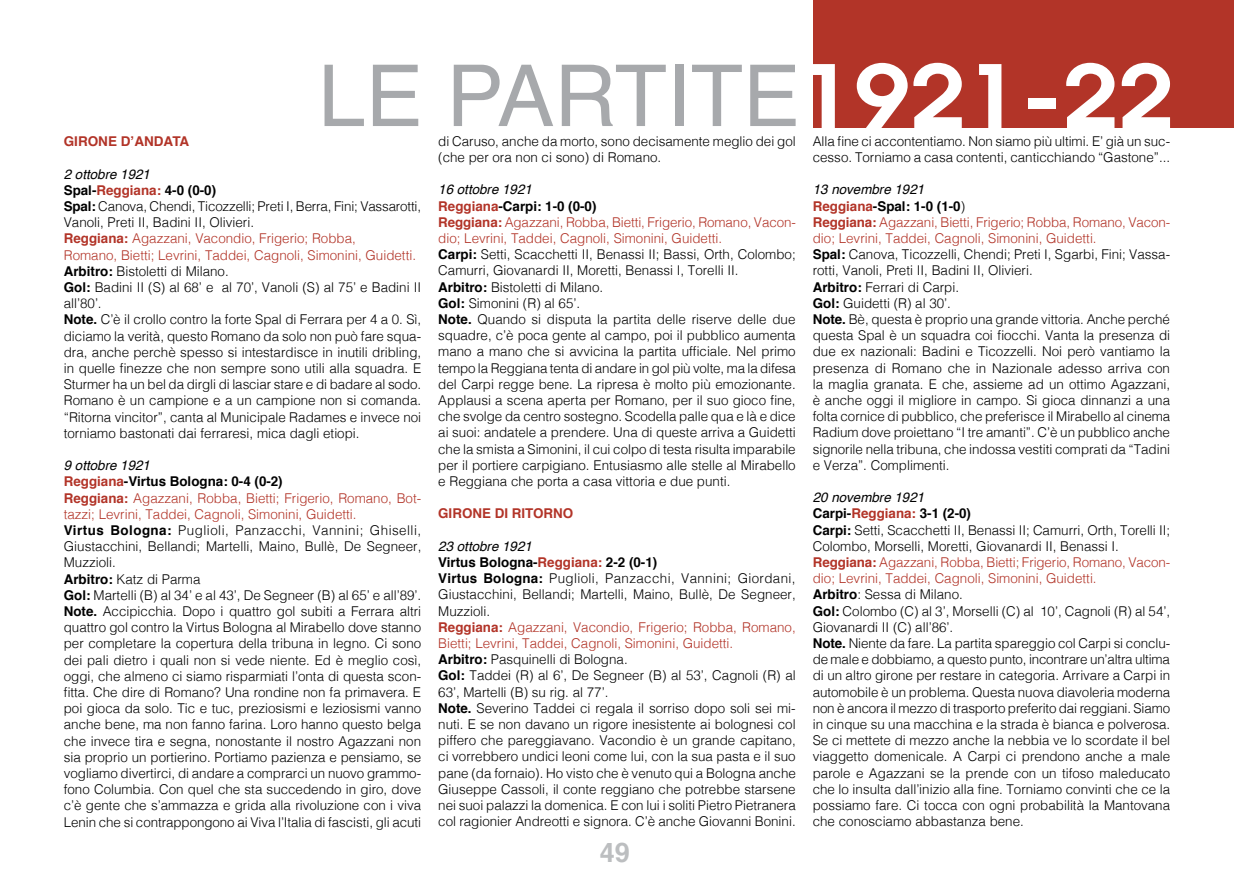
<style>
.page{position:relative;width:1234px;height:893px;background:#fff}
.page>*{position:absolute;margin:0;border:0;box-sizing:border-box;transform-origin:0 0}
.t1{font:85.5px "Helvetica";color:#a7a9ac}
.t2{font:700 27px "Helvetica";color:#bcbec0}
.t3{font:300 13.5px/16.2px "Helvetica";color:#000}
.t4{font:700 13.5px "Helvetica";color:#b23428}
.s1{font-family:"Avant Garde";font-weight:600;font-size:86.55px;color:#fff}
.s2{font-weight:400;font-style:italic}
.s3{font-weight:700}
.s4{font-weight:700;color:#b23428}
.s5{color:#b23428}
</style>
<div class="page">
<div style="left:812px;top:0;width:421px;height:128px;background:#b23428"></div>
<h1 class="t1" style="left:318px;top:30px;width:857px">LE PARTITE<span class="s1">1921-22</span></h1>
<p class="t4" style="left:64px;top:131px;width:91px">GIRONE DʼAnda</p>
<p class="t4" style="left:172px;top:131px;width:16px">ta</p>
<p class="t3" style="left:64px;top:165px;width:359px"><span class="s2">2 ottobre 1921<br></span><span class="s3">Spal-</span><span class="s4">Reggiana:</span> <span class="s3">4-0 (0-0)<br>Spal:</span> Canova, Chendi, Ticozzelli; Preti I, Berra, Fini; Vassarotti, Vanoli, Preti II, Badini II, Olivieri.<br><span class="s4">Reggiana:</span> <span class="s5">Agazzani, Vacondio, Frigerio; Robba,<br>Romano, Bietti; Levrini, Taddei, Cagnoli, Simonini, Guidetti.<br></span><span class="s3">Arbitro:</span> Bistoletti di Milano.<br><span class="s3">Gol:</span> Badini II (S) al 68’ e al 70’, Vanoli (S) al 75’ e Badini II all’80’.<br><span class="s3">Note.</span> c ’è il crollo contro la forte Spal di Ferrara per 4 a 0. Sì, diciamo la verità, questo Romano da solo non può fare squa&shy;dra, anche perchè spesso si intestardisce in inutili dribling, in quelle finezze che non sempre sono utili alla squadra. E Sturmer ha un bel da dirgli di lasciar stare e di badare al sodo.<br>Romano è un campione e a un campione non si comanda. “Ritorna vincitor”, canta al Municipale Radames e invece noi torniamo bastonati dai ferraresi, mica dagli etiopi.</p>
<p class="t3" style="left:64px;top:456px;width:359px"><span class="s2">9 ottobre 1921<br></span><span class="s4">Reggiana</span><span class="s3">-Virtus Bologna: 0-4 (0-2)<br></span><span class="s4">Reggiana:</span> <span class="s5">Agazzani, Robba, Bietti; Frigerio, Romano, Bot&shy;tazzi; Levrini, Taddei, Cagnoli, Simonini, Guidetti.<br></span><span class="s3">Virtus Bologna:</span> Puglioli, Panzacchi, Vannini; Ghiselli, Giustacchini, Bellandi; Martelli, Maino, Bullè, De Segneer, Muzzioli.<br><span class="s3">Arbitro:</span> Katz di Parma<br><span class="s3">Gol:</span> Martelli (B) al 34’ e al 43’, De Segneer (B) al 65’ e all’89’.<br><span class="s3">Note.</span> Accipicchia. Dopo i quattro gol subiti a Ferrara altri quattro gol contro la Virtus Bologna al Mirabello dove stanno per completare la copertura della tribuna in legno. Ci sono dei pali dietro i quali non si vede niente. Ed è meglio così, oggi, che almeno ci siamo risparmiati l’onta di questa scon&shy;fitta. Che dire di Romano? Una rondine non fa primavera. E poi gioca da solo. Tic e tuc, preziosismi e leziosismi vanno anche bene, ma non fanno farina. Loro hanno questo belga che invece tira e segna, nonostante il nostro Agazzani non sia proprio un portierino. Portiamo pazienza e pensiamo, se vogliamo divertirci, di andare a comprarci un nuovo grammo&shy;fono Columbia. Con quel che sta succedendo in giro, dove c’è gente che s’ammazza e grida alla rivoluzione con i viva Lenin che si contrappongono ai Viva l’Italia di fascisti, gli acuti</p>
<p class="t3" style="left:438px;top:132px;width:359px">di Caruso, anche da morto, sono decisamente meglio dei gol (che per ora non ci sono) di Romano.</p>
<p class="t3" style="left:438px;top:180px;width:359px"><span class="s2">16 ottobre 1921<br></span><span class="s4">Reggiana</span><span class="s3">-Carpi: 1-0 (0-0)<br></span><span class="s4">Reggiana:</span> <span class="s5">Agazzani, Robba, Bietti, Frigerio, Romano, Vacon&shy;dio; Levrini, Taddei, Cagnoli, Simonini, Guidetti.<br></span><span class="s3">Carpi:</span> Setti, Scacchetti II, Benassi II; Bassi, Orth, Colombo; Camurri, Giovanardi II, Moretti, Benassi I, Torelli II.<br><span class="s3">Arbitro:</span> Bistoletti di Milano.<br><span class="s3">Gol:</span> Simonini (R) al 65’.<br><span class="s3">Note.</span> Quando si disputa la partita delle riserve delle due squadre, c’è poca gente al campo, poi il pubblico aumenta mano a mano che si avvicina la partita ufficiale. Nel primo tempo la Reggiana tenta di andare in gol più volte, ma la difesa del Carpi regge bene. La ripresa è molto più emozionante.<br>Applausi a scena aperta per Romano, per il suo gioco fine, che svolge da centro sostegno. Scodella palle qua e là e dice ai suoi: andatele a prendere. Una di queste arriva a Guidetti che la smista a Simonini, il cui colpo di testa risulta imparabile per il portiere carpigiano. Entusiasmo alle stelle al Mirabello e Reggiana che porta a casa vittoria e due punti.</p>
<p class="t4" style="left:438px;top:503px;width:10px">girone</p>
<p class="t4" style="left:494px;top:503px;width:50px">di Ritorno</p>
<p class="t3" style="left:438px;top:537px;width:359px"><span class="s2">23 ottobre 1921<br></span><span class="s3">Virtus Bologna-</span><span class="s4">Reggiana:</span> <span class="s3">2-2 (0-1)<br>Virtus Bologna:</span> Puglioli, Panzacchi, Vannini; Giordani, Giustacchini, Bellandi; Martelli, Maino, Bullè, De Segneer, Muzzioli.<br><span class="s4">Reggiana:</span> <span class="s5">Agazzani, Vacondio, Frigerio; Robba, Romano, Bietti; Levrini, Taddei, Cagnoli, Simonini, Guidetti.<br></span><span class="s3">Arbitro:</span> Pasquinelli di Bologna.<br><span class="s3">Gol:</span> Taddei (R) al 6’, De Segneer (B) al 53’, Cagnoli (R) al 63’, Martelli (B) su rig. al 77’.<br><span class="s3">Note.</span> Severino Taddei ci regala il sorriso dopo soli sei mi&shy;nuti. E se non davano un rigore inesistente ai bolognesi col piffero che pareggiavano. Vacondio è un grande capitano, ci vorrebbero undici leoni come lui, con la sua pasta e il suo pane (da fornaio). Ho visto che è venuto qui a Bologna anche Giuseppe Cassoli, il conte reggiano che potrebbe starsene nei suoi palazzi la domenica. E con lui i soliti Pietro Pietranera col ragionier Andreotti e signora. C’è anche Giovanni Bonini.</p>
<h2 class="t2" style="left:599px;top:831px;width:32px">49</h2>
<p class="t3" style="left:812px;top:132px;width:359px">Alla fine ci accontentiamo. Non siamo più ultimi. E’ già un suc&shy;cesso. Torniamo a casa contenti, canticchiando “Gastone”...</p>
<p class="t3" style="left:812px;top:180px;width:359px"><span class="s2">13 novembre 1921<br></span><span class="s4">Reggiana</span><span class="s3">-Spal: 1-0 (1-0</span>)<br><span class="s4">Reggiana:</span> <span class="s5">Agazzani, Bietti, Frigerio; Robba, Romano, Vacon&shy;dio; Levrini, Taddei, Cagnoli, Simonini, Guidetti.<br></span><span class="s3">Spal:</span> Canova, Ticozzelli, Chendi; Preti I, Sgarbi, Fini; Vassa&shy;rotti, Vanoli, Preti II, Badini II, Olivieri.<br><span class="s3">Arbitro:</span> Ferrari di Carpi.<br><span class="s3">Gol:</span> Guidetti (R) al 30’.<br><span class="s3">Note.</span> Bè, questa è proprio una grande vittoria. Anche perché questa Spal è un squadra coi fiocchi. Vanta la presenza di due ex nazionali: Badini e Ticozzelli. Noi però vantiamo la presenza di Romano che in Nazionale adesso arriva con la maglia granata. E che, assieme ad un ottimo Agazzani, è anche oggi il migliore in campo. Si gioca dinnanzi a una folta cornice di pubblico, che preferisce il Mirabello al cinema Radium dove proiettano “I tre amanti”. C’è un pubblico anche signorile nella tribuna, che indossa vestiti comprati da “Tadini e Verza”. Complimenti.</p>
<p class="t3" style="left:812px;top:488px;width:359px"><span class="s2">20 novembre 1921<br></span><span class="s3">Carpi-</span><span class="s4">Reggiana:</span> <span class="s3">3-1 (2-0)<br>Carpi:</span> Setti, Scacchetti II, Benassi II; Camurri, Orth, Torelli II; Colombo, Morselli, Moretti, Giovanardi II, Benassi I.<br><span class="s4">Reggiana:</span> <span class="s5">Agazzani, Robba, Bietti; Frigerio, Romano, Vacon&shy;dio; Levrini, Taddei, Cagnoli, Simonini, Guidetti.<br></span><span class="s3">Arbitro</span>: Sessa di Milano.<br><span class="s3">Gol:</span> Colombo (C) al 3’, Morselli (C) al 10’, Cagnoli (R) al 54’, Giovanardi II (C) all’86’.<br><span class="s3">Note.</span> Niente da fare. La partita spareggio col Carpi si conclu&shy;de male e dobbiamo, a questo punto, incontrare un’altra ultima di un altro girone per restare in categoria. Arrivare a Carpi in automobile è un problema. Questa nuova diavoleria moderna non è ancora il mezzo di trasporto preferito dai reggiani. Siamo in cinque su una macchina e la strada è bianca e polverosa.<br>Se ci mettete di mezzo anche la nebbia ve lo scordate il bel viaggetto domenicale. A Carpi ci prendono anche a male parole e Agazzani se la prende con un tifoso maleducato che lo insulta dall’inizio alla fine. Torniamo convinti che ce la possiamo fare. Ci tocca con ogni probabilità la Mantovana che conosciamo abbastanza bene.</p>
</div>
